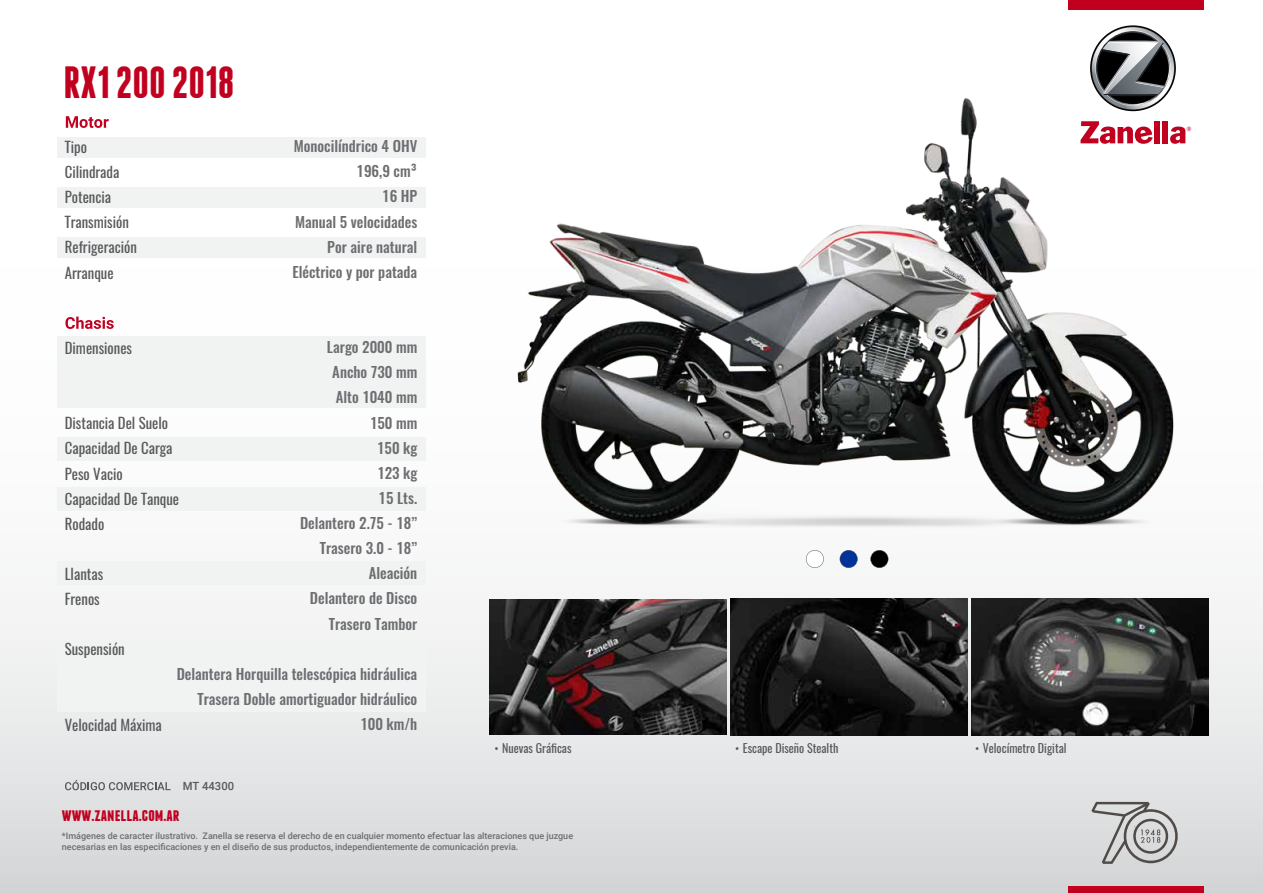
<style>
.page{position:relative;width:1263px;height:893px;background:#fff}
.page>*{position:absolute;margin:0;border:0;box-sizing:border-box;transform-origin:0 0}
.t1{font:700 condensed 45px "Zanella";color:#c10020}
.t2{font:700 condensed 18px "Zanella";color:#c10020}
.t3{font:500 14.85px/25px "Oswald";color:#6d6e71;text-align:right}
.t4{font:14.85px/25px "Oswald";color:#58595b}
.t5{font:12px "Oswald";color:#58595b}
.t6{font:500 11.25px "Roboto";color:#58595b}
.t7{font:500 9px/10.8px "Roboto";color:#6d6e71}
.s1{font-family:"Roboto";font-weight:500}
</style>
<div class="page">
<div style="left:0;top:0;width:1263px;height:893px;background:linear-gradient(to bottom,#fff,#e0e2e2)"></div>
<div style="left:57px;top:641px;width:369px;height:71px;background:#f1f2f2"></div>
<div style="left:57px;top:137px;width:369px;height:21px;background:#f1f2f2"></div>
<div style="left:57px;top:187px;width:369px;height:21px;background:#f1f2f2"></div>
<div style="left:57px;top:237px;width:369px;height:21px;background:#f1f2f2"></div>
<div style="left:57px;top:336px;width:369px;height:71px;background:#f1f2f2"></div>
<div style="left:57px;top:437px;width:369px;height:23px;background:#f1f2f2"></div>
<div style="left:57px;top:488px;width:369px;height:23px;background:#f1f2f2"></div>
<div style="left:57px;top:562px;width:369px;height:23px;background:#f1f2f2"></div>
<svg style="left:66px;top:116px;width:43px;height:12px"></svg>
<svg style="left:65px;top:317px;width:49px;height:12px"></svg>
<svg style="left:1091px;top:27px;width:84px;height:32px"></svg>
<div style="left:1068px;top:0;width:136px;height:9px;background:#c10020"></div>
<div style="left:1068px;top:886px;width:136px;height:7px;background:#c10020"></div>
<svg style="left:65px;top:780px;width:105px;height:10px"></svg>
<svg style="left:1091px;top:802px;width:87px;height:62px;background:#bbbbba"></svg>
<img style="left:971px;top:599px;width:237px;height:136px">
<img style="left:730px;top:599px;width:237px;height:136px">
<img style="left:490px;top:600px;width:236px;height:134px">
<img style="left:460px;top:59px;width:795px;height:530px">
<svg style="left:806px;top:550px;width:18px;height:18px"></svg>
<svg style="left:840px;top:550px;width:18px;height:18px"></svg>
<svg style="left:870px;top:550px;width:18px;height:18px"></svg>
<h1 class="t1" style="left:63px;top:61px;width:173px">RX1 200 2018</h1>
<p class="t4" style="left:65px;top:133px;width:74px">Tipo<br>Cilindrada<br>Potencia<br>Transmisión<br>Refrigeración<br>Arranque</p>
<p class="t3" style="left:292px;top:134px;width:126px">Monocilíndrico 4 OHV<br>196,9 cm³<br>16 HP<br>Manual 5 velocidades<br>Por aire natural<br>Eléctrico y por patada</p>
<p class="t3" style="left:300px;top:335px;width:119px">Largo 2000 mm<br>Ancho 730 mm<br>Alto 1040 mm<br>150 mm<br>150 kg<br>123 kg<br>15 Lts.<br>Delantero 2.75 - 18”<br>Trasero 3.0 - 18”<br>Aleación<br>Delantero de Disco<br>Trasero Tambor</p>
<p class="t3" style="left:177px;top:662px;width:242px">Delantera Horquilla telescópica hidráulica<br>Trasera Doble amortiguador hidráulico<br>100 km/h</p>
<p class="t4" style="left:65px;top:334px;width:69px">Dimensiones</p>
<p class="t4" style="left:65px;top:409px;width:116px">Distancia Del Suelo<br>Capacidad De Carga<br>Peso Vacio<br>Capacidad De Tanque<br>Rodado</p>
<p class="t4" style="left:65px;top:560px;width:40px">Llantas<br>Frenos</p>
<p class="t4" style="left:65px;top:635px;width:61px">Suspensión</p>
<p class="t4" style="left:65px;top:711px;width:99px">Velocidad Máxima</p>
<p class="t6" style="left:183px;top:778px;width:53px">MT 44300</p>
<p class="t5" style="left:494px;top:738px;width:79px"><span class="s1">•</span> Nuevas Gráficas</p>
<p class="t2" style="left:62px;top:805px;width:119px">www.zanella.com.ar</p>
<p class="t7" style="left:62px;top:830px;width:513px">*Imágenes de caracter ilustrativo. Zanella se reserva el derecho de en cualquier momento efectuar las alteraciones que juzgue necesarias en las especificaciones y en el diseño de sus productos, independientemente de comunicación previa.</p>
<p class="t5" style="left:735px;top:737px;width:105px"><span class="s1">•</span> Escape Diseño Stealth</p>
<p class="t5" style="left:975px;top:737px;width:93px"><span class="s1">•</span> Velocímetro Digital</p>
</div>
